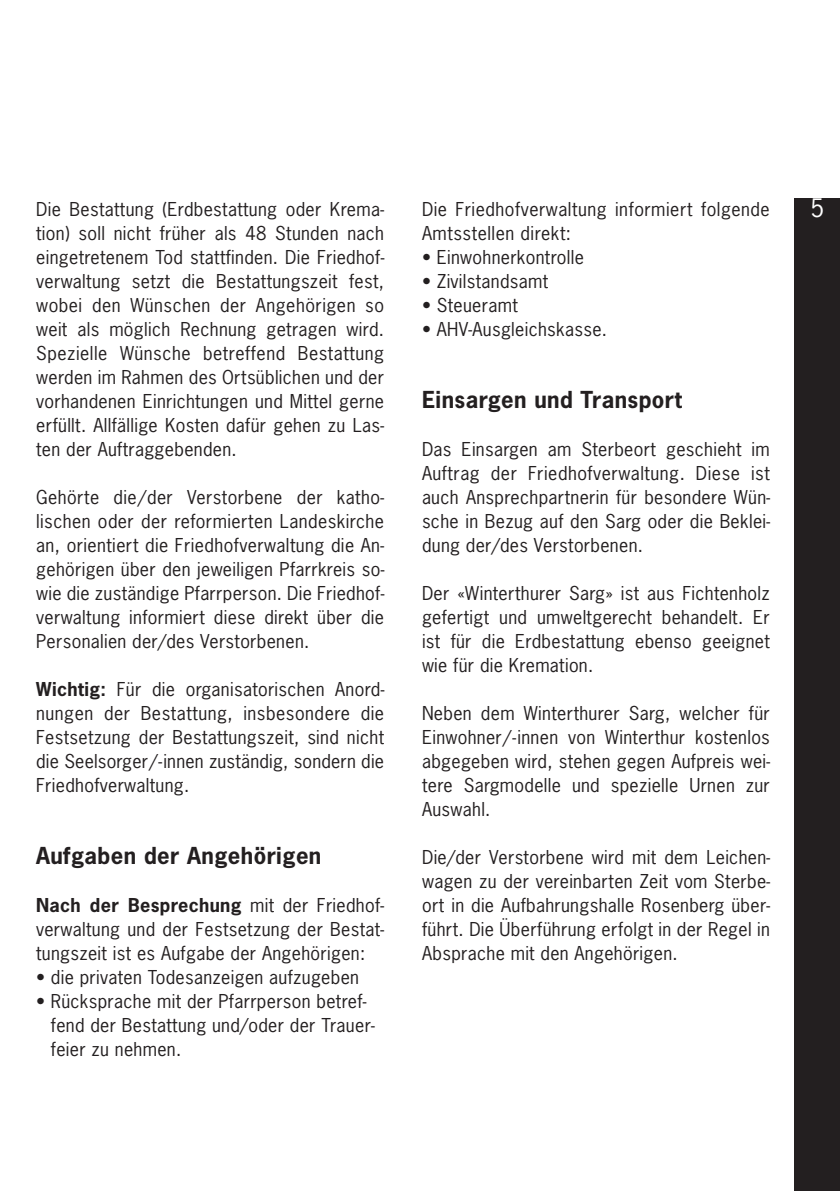
<style>
.page{position:relative;width:840px;height:1191px;background:#fff}
.page>*{position:absolute;margin:0;border:0;box-sizing:border-box;transform-origin:0 0}
.t1{font:24px "News Gothic";color:#fff}
.t2{font:700 22px "News Gothic";letter-spacing:.02em;color:#231f20}
.t3{font:18px/24px "News Gothic";letter-spacing:.015em;color:#231f20;text-align:justify}
.s1{font-weight:700}
</style>
<div class="page">
<div style="left:794px;top:198px;width:45px;height:993px;background:#231f20"></div>
<p class="t3" style="left:36px;top:198px;width:349px">Die Bestattung (Erdbestattung oder Krema&shy;tion) soll nicht früher als 48 Stunden nach eingetretenem Tod stattfinden. Die Friedhof&shy;verwaltung setzt die Bestattungszeit fest, wobei den Wünschen der Angehörigen so weit als möglich Rechnung getragen wird.<br>Spezielle Wünsche betreffend Bestattung werden im Rahmen des Ortsüblichen und der vorhandenen Einrichtungen und Mittel gerne erfüllt. Allfällige Kosten dafür gehen zu Las&shy;ten der Auftraggebenden.</p>
<p class="t3" style="left:36px;top:486px;width:349px">Gehörte die/der Verstorbene der katho&shy;lischen oder der reformierten Landeskirche an, orientiert die Friedhofverwaltung die An&shy;gehörigen über den jeweiligen Pfarrkreis so&shy;wie die zuständige Pfarrperson. Die Friedhof&shy;verwaltung informiert diese direkt über die Personalien der/des Verstorbenen.</p>
<p class="t3" style="left:36px;top:678px;width:349px"><span class="s1">Wichtig:</span> Für die organisatorischen Anord&shy;nungen der Bestattung, insbesondere die Festsetzung der Bestattungszeit, sind nicht die Seelsorger/-innen zuständig, sondern die Friedhofverwaltung.</p>
<p class="t2" style="left:36px;top:844px;width:287px">Aufgaben der Angehörigen</p>
<p class="t3" style="left:36px;top:894px;width:349px"><span class="s1">Nach der Besprechung</span> mit der Friedhof&shy;verwaltung und der Festsetzung der Bestat&shy;tungszeit ist es Aufgabe der Angehörigen:</p>
<p class="t3" style="left:36px;top:966px;width:324px">• die privaten Todesanzeigen aufzugeben</p>
<p class="t3" style="left:51px;top:990px;width:325px;text-align:left;text-indent:-15px">• Rücksprache mit der Pfarrperson betref&shy;fend der Bestattung und/oder der Trauer&shy;feier zu nehmen.</p>
<p class="t3" style="left:422px;top:198px;width:349px">Die Friedhofverwaltung informiert folgende</p>
<h1 class="t1" style="left:809px;top:194px;width:15px">5</h1>
<p class="t3" style="left:422px;top:222px;width:151px">Amtsstellen direkt:</p>
<p class="t3" style="left:422px;top:246px;width:163px">• Einwohnerkontrolle</p>
<p class="t3" style="left:422px;top:270px;width:128px">• Zivilstandsamt</p>
<p class="t3" style="left:422px;top:294px;width:97px">• Steueramt</p>
<p class="t3" style="left:422px;top:318px;width:186px">• AHV-Ausgleichskasse.</p>
<p class="t2" style="left:422px;top:388px;width:262px">Einsargen und Transport</p>
<p class="t3" style="left:422px;top:438px;width:349px">Das Einsargen am Sterbeort geschieht im Auftrag der Friedhofverwaltung. Diese ist auch Ansprechpartnerin für besondere Wün&shy;sche in Bezug auf den Sarg oder die Beklei&shy;dung der/des Verstorbenen.</p>
<p class="t3" style="left:422px;top:582px;width:349px">Der «Winterthurer Sarg» ist aus Fichtenholz gefertigt und umweltgerecht behandelt. Er ist für die Erdbestattung ebenso geeignet wie für die Kremation.</p>
<p class="t3" style="left:422px;top:702px;width:349px">Neben dem Winterthurer Sarg, welcher für Einwohner/-innen von Winterthur kostenlos abgegeben wird, stehen gegen Aufpreis wei&shy;tere Sargmodelle und spezielle Urnen zur Auswahl.</p>
<p class="t3" style="left:422px;top:846px;width:349px">Die/der Verstorbene wird mit dem Leichen&shy;wagen zu der vereinbarten Zeit vom Sterbe&shy;ort in die Aufbahrungshalle Rosenberg über&shy;führt. Die Überführung erfolgt in der Regel in Absprache mit den Angehörigen.</p>
</div>
